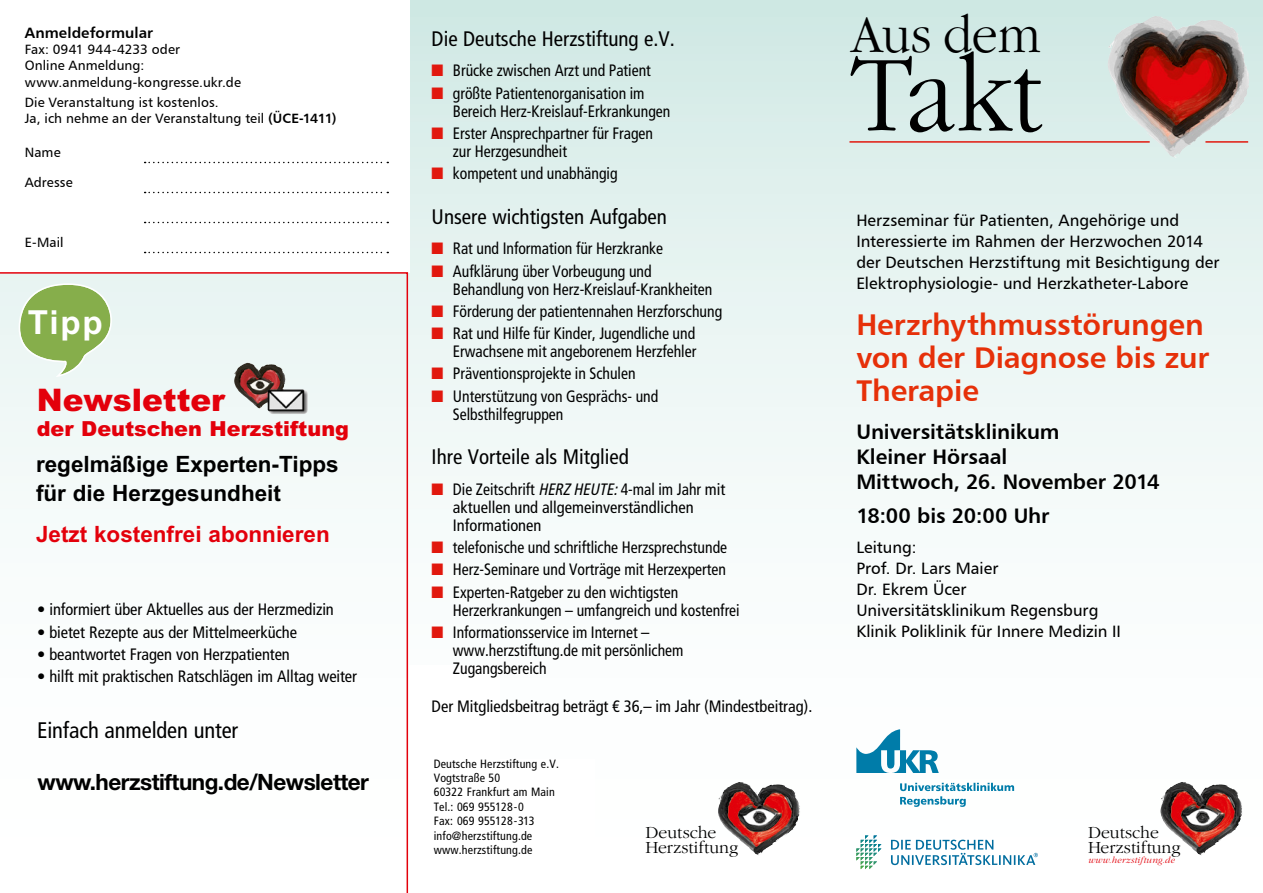
<style>
.page{position:relative;width:1263px;height:893px;background:#fff}
.page>*{position:absolute;margin:0;border:0;box-sizing:border-box;transform-origin:0 0}
.t1{font:300 105px "Garamond EF";color:#000;scale:.95 1}
.t2{font:300 51.15px "Garamond EF";color:#000;scale:.95 1}
.t3{font:700 33.15px "Arial";color:#fff}
.t4{font:900 31.05px "Arial";color:#e3000b}
.t5{font:30px/33px "Humanist 777 BT Bold B";letter-spacing:-.005em;color:#e63009}
.t6{font:700 22.5px/29px "Arial";color:#000}
.t7{font:700 22.5px "Helvetica Neue";letter-spacing:-.02em;color:#000}
.t8{font:700 22.5px "Arial";color:#e3000b}
.t9{font:condensed 22.5px "Frutiger";letter-spacing:-.005em;color:#000}
.t10{font:condensed 21px "Frutiger";color:#000}
.t11{font:21px/25.2px "Humanist 777 BT Bold B";letter-spacing:-.005em;color:#000}
.t12{font:900 20.7px "Arial";color:#e3000b}
.t13{font:condensed 16.5px/18px "Frutiger";color:#000;scale:.95 1}
.t14{font:16.5px/21px "Humanist 777 BT Roman B";color:#000}
.t15{font:condensed 16.5px "Frutiger";color:#000}
.t16{font:300 16.5px/15px "Garamond EF";color:#000}
.t17{font:15px "Humanist 777 BT Bold B";letter-spacing:.005em;color:#000}
.t18{font:13.5px/16.2px "Humanist 777 BT Roman B";letter-spacing:.01em;color:#000}
.t19{font:condensed 12px/14.4px "Frutiger";letter-spacing:.015em;color:#000}
.t20{font:italic 300 8.85px "Garamond EF";letter-spacing:.02em;color:#e3000b}
.s1{font-family:"Humanist 777 BT Bold B"}
.s2{color:#e1180e}
.s3{font-style:italic}
</style>
<div class="page">
<img style="left:408px;top:0;width:855px;height:893px">
<div style="left:0;top:0;width:409px;height:272px;background:#fff"></div>
<img style="left:1160px;top:782px;width:22px;height:36px">
<svg style="left:0;top:272px;width:408px;height:621px"></svg>
<svg style="left:19px;top:283px;width:93px;height:95px;background:#acc98a"></svg>
<img style="left:234px;top:363px;width:74px;height:51px">
<div style="left:410px;top:665px;width:90px;height:228px;background:#fff"></div>
<div style="left:434px;top:759px;width:160px;height:128px;background:#fff"></div>
<img style="left:1108px;top:22px;width:141px;height:136px">
<hr style="left:849px;top:141px;width:301px;height:2px;background:#e1180e">
<hr style="left:1205px;top:141px;width:43px;height:2px;background:#e1180e">
<img style="left:718px;top:782px;width:22px;height:36px">
<svg style="left:145px;top:162px;width:243px;height:1px"></svg>
<svg style="left:145px;top:192px;width:243px;height:1px"></svg>
<svg style="left:145px;top:222px;width:243px;height:1px"></svg>
<svg style="left:145px;top:252px;width:243px;height:1px"></svg>
<svg style="left:900px;top:783px;width:114px;height:24px"></svg>
<svg style="left:856px;top:729px;width:83px;height:44px"></svg>
<svg style="left:856px;top:835px;width:25px;height:34px"></svg>
<svg style="left:891px;top:840px;width:147px;height:25px"></svg>
<p class="t17" style="left:25px;top:23px;width:130px">Anmeldeformular</p>
<p class="t18" style="left:25px;top:41px;width:218px">Fax: 0941 944-4233 oder<br>Online Anmeldung: www.anmeldung-kongresse.ukr.de</p>
<p class="t18" style="left:25px;top:94px;width:313px">Die Veranstaltung ist kostenlos.<br>Ja, ich nehme an der Veranstaltung teil <span class="s1">(ÜCE-1411)</span></p>
<p class="t18" style="left:25px;top:144px;width:37px">Name</p>
<p class="t18" style="left:25px;top:174px;width:49px">Adresse</p>
<p class="t18" style="left:25px;top:234px;width:40px">E-Mail</p>
<h3 class="t3" style="left:28px;top:300px;width:76px">Tipp</h3>
<h3 class="t4" style="left:37px;top:383px;width:190px">Newsletter</h3>
<p class="t12" style="left:37px;top:417px;width:314px">der Deutschen Herzstiftung</p>
<h3 class="t6" style="left:36px;top:451px;width:304px">regelmäßige Experten-Tipps für die Herzgesundheit</h3>
<h3 class="t8" style="left:36px;top:519px;width:295px">Jetzt kostenfrei abonnieren</h3>
<p class="t15" style="left:37px;top:600px;width:298px">• informiert über Aktuelles aus der Herz medizin</p>
<p class="t15" style="left:37px;top:622px;width:262px">• bietet Rezepte aus der Mittelmeerküche</p>
<p class="t15" style="left:37px;top:644px;width:254px">• beantwortet Fragen von Herzpatienten</p>
<p class="t15" style="left:37px;top:667px;width:322px">• hilft mit praktischen Ratschlägen im Alltag weiter</p>
<h3 class="t9" style="left:37px;top:717px;width:203px">Einfach anmelden unter</h3>
<h3 class="t7" style="left:38px;top:768px;width:333px">www.herzstiftung.de/Newsletter</h3>
<p class="t10" style="left:432px;top:26px;width:245px">Die Deutsche Herzstiftung e.V.</p>
<p class="t13" style="left:432px;top:62px;width:232px"><span class="s2">■</span> Brücke zwischen Arzt und Patient</p>
<p class="t13" style="left:453px;top:84px;width:230px;text-indent:-21px"><span class="s2">■</span> größte Patientenorganisation im<br>Bereich Herz-Kreislauf-Erkrankungen</p>
<p class="t13" style="left:453px;top:124px;width:212px;text-indent:-21px"><span class="s2">■</span> Erster Ansprechpartner für Fragen zur Herzgesundheit</p>
<p class="t13" style="left:432px;top:164px;width:197px"><span class="s2">■</span> kompetent und unabhängig</p>
<p class="t10" style="left:432px;top:204px;width:237px">Unsere wichtigsten Aufgaben</p>
<p class="t13" style="left:432px;top:240px;width:245px"><span class="s2">■</span> Rat und Information für Herzkranke</p>
<p class="t13" style="left:453px;top:262px;width:275px;text-indent:-21px"><span class="s2">■</span> Aufklärung über Vorbeugung und<br>Behandlung von Herz-Kreislauf-Krankheiten</p>
<p class="t13" style="left:432px;top:302px;width:307px"><span class="s2">■</span> Förderung der patientennahen Herzforschung</p>
<p class="t13" style="left:432px;top:324px;width:280px;text-align:right"><span class="s2">■</span> Rat und Hilfe für Kinder, Jugendliche und<br>Erwachsene mit angeborenem Herzfehler</p>
<p class="t13" style="left:432px;top:365px;width:216px"><span class="s2">■</span> Präventionsprojekte in Schulen</p>
<p class="t13" style="left:453px;top:387px;width:218px;text-indent:-21px"><span class="s2">■</span> Unterstützung von Gesprächs- und<br>Selbsthilfegruppen</p>
<p class="t10" style="left:432px;top:445px;width:199px">Ihre Vorteile als Mitglied</p>
<p class="t13" style="left:453px;top:480px;width:288px;text-indent:-21px"><span class="s2">■</span> Die Zeitschrift <span class="s3">HERZHEUTE:</span>4-mal im Jahr mit aktuellen und allgemeinverständlichen<br>Informationen</p>
<p class="t13" style="left:432px;top:538px;width:313px"><span class="s2">■</span> telefonische und schriftliche Herzsprechstunde</p>
<p class="t13" style="left:432px;top:561px;width:311px"><span class="s2">■</span> Herz-Seminare und Vorträge mit Herzexperten</p>
<p class="t13" style="left:453px;top:583px;width:303px;text-indent:-21px"><span class="s2">■</span> Experten-Ratgeber zu den wichtigsten<br>Herzerkrankungen – umfangreich und kostenfrei</p>
<p class="t13" style="left:453px;top:623px;width:244px;text-indent:-21px"><span class="s2">■</span> Informationsservice im Internet – www.herzstiftung.de mit persönlichem<br>Zugangsbereich</p>
<p class="t15" style="left:432px;top:697px;width:382px">Der Mitgliedsbeitrag beträgt € 36,– im Jahr (Mindestbeitrag).</p>
<p class="t19" style="left:434px;top:756px;width:127px">Deutsche Herzstiftung e.V.<br>Vogtstraße 50<br>60322 Frankfurt am Main<br>Tel.: 069 955128-0<br>Fax: 069 955128-313 info@herzstiftung.de www.herzstiftung.de</p>
<p class="t16" style="left:646px;top:826px;width:94px">Deutsche<br>Herzstiftung</p>
<h2 class="t2" style="left:850px;top:6px;width:202px">Aus dem</h2>
<h1 class="t1" style="left:850px;top:37px;width:203px">Takt</h1>
<p class="t14" style="left:856px;top:210px;width:364px">Herzseminar für Patienten, Angehörige und Interessierte im Rahmen der Herzwochen 2014 der Deutschen Herzstiftung mit Besichtigung der Elektrophysiologie- und Herzkatheter-Labore</p>
<h3 class="t5" style="left:856px;top:307px;width:354px">Herzrhythmusstörungen von der Diagnose bis zur<br>Therapie</h3>
<p class="t11" style="left:856px;top:418px;width:305px">Universitätsklinikum<br>Kleiner Hörsaal<br>Mittwoch, 26. November 2014</p>
<p class="t11" style="left:856px;top:503px;width:195px">18:00 bis 20:00 Uhr</p>
<p class="t14" style="left:856px;top:536px;width:266px">Leitung:<br>Prof. Dr. Lars Maier<br>Dr. Ekrem Ücer<br>Universitätsklinikum Regensburg<br>Klinik Poliklinik für Innere Medizin II</p>
<p class="t16" style="left:1088px;top:826px;width:94px">Deutsche<br>Herzstiftung</p>
<p class="t20" style="left:1088px;top:856px;width:88px">www.herzstiftung.de</p>
</div>
